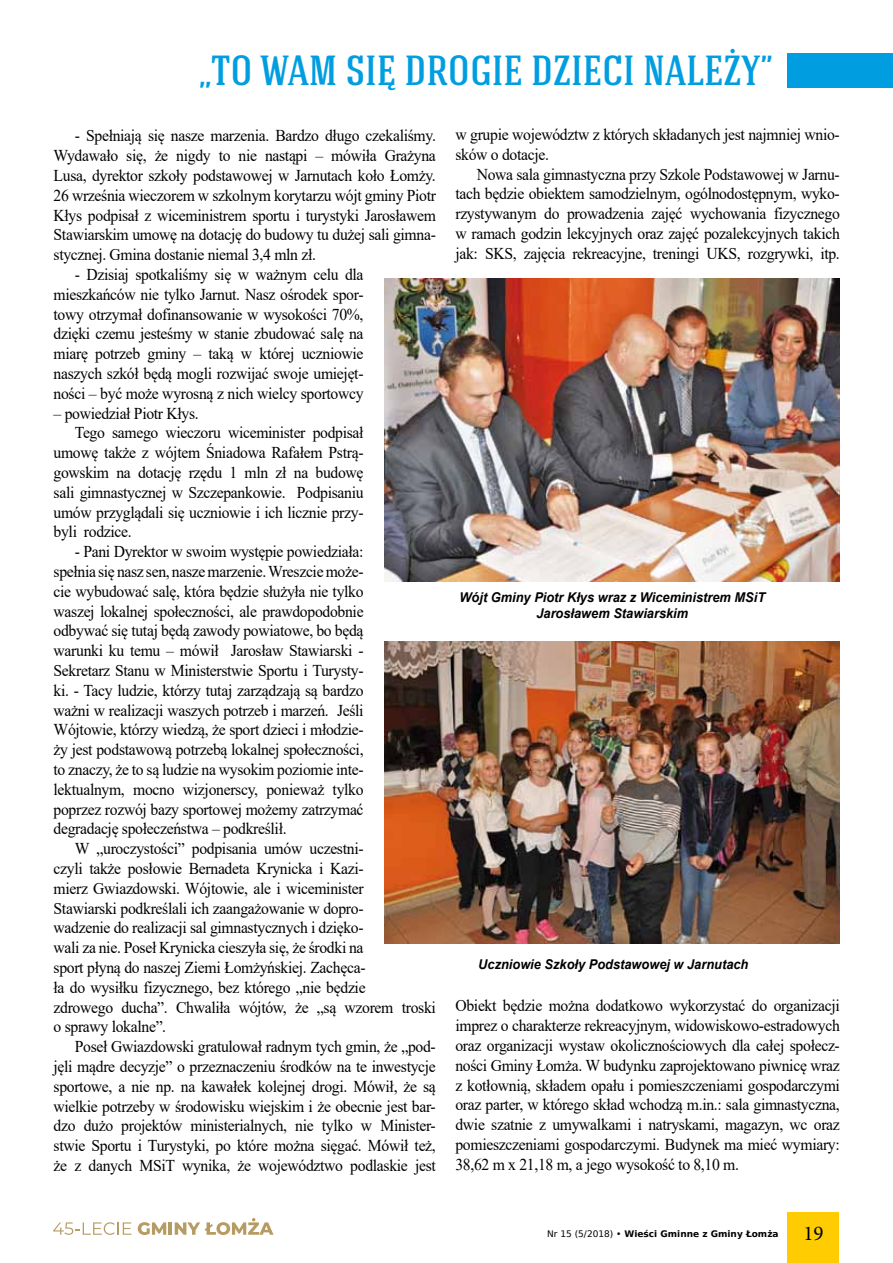
<style>
.page{position:relative;width:893px;height:1263px;background:#fff}
.page>*{position:absolute;margin:0;border:0;box-sizing:border-box;transform-origin:0 0}
.t1{font:500 42px "Hagin Caps";color:#009ee0}
.t2{font:21px "Minion Pro";color:#000}
.t3{font:16.5px/19.8px "Times New Roman";letter-spacing:-.02em;color:#000;text-align:justify;scale:.95 1}
.t4{font:italic 700 13.5px/16.2px "Arial";color:#000;text-align:center;scale:.95 1}
.t5{font:700 9px "DejaVu Sans";color:#000}
.s1{font-weight:400}
</style>
<div class="page">
<div style="left:788px;top:1212px;width:51px;height:51px;background:#fecc00"></div>
<svg style="left:53px;top:1222px;width:78px;height:13px"></svg>
<svg style="left:138px;top:1218px;width:136px;height:17px"></svg>
<div style="left:788px;top:53px;width:105px;height:34px;background:#009ee0"></div>
<img style="left:385px;top:641px;width:455px;height:302px">
<img style="left:385px;top:279px;width:455px;height:302px">
<h1 class="t1" style="left:199px;top:43px;width:574px">„TO WAM SIĘ DROGIE DZIECI NALEŻY”</h1>
<p class="t3" style="left:54px;top:125px;width:404px;text-indent:21px">- Spełniają się nasze marzenia. Bardzo długo czekaliśmy.<br>Wydawało się, że nigdy to nie nastąpi – mówiła Grażyna Lusa, dyrektor szkoły podstawowej w Jarnutach koło Łomży.<br>26 września wieczorem w szkolnym korytarzu wójt gminy Piotr Kłys podpisał z wiceministrem sportu i turystyki Jarosławem Stawiarskim umowę na dotację do budowy tu dużej sali gimna&shy;stycznej. Gmina dostanie niemal 3,4 mln zł.</p>
<p class="t3" style="left:54px;top:264px;width:328px;text-indent:21px">- Dzisiaj spotkaliśmy się w ważnym celu dla mieszkańców nie tylko Jarnut. Nasz ośrodek spor&shy;towy otrzymał dofinansowanie w wysokości 70%, dzięki czemu jesteśmy w stanie zbudować salę na miarę potrzeb gminy – taką w której uczniowie naszych szkół będą mogli rozwijać swoje umiejęt&shy;ności – być może wyrosną z nich wielcy sportowcy</p>
<p class="t3" style="left:54px;top:403px;width:154px">– powiedział Piotr Kłys.</p>
<p class="t3" style="left:75px;top:422px;width:305px">Tego samego wieczoru wiceminister podpisał</p>
<p class="t3" style="left:54px;top:442px;width:328px">umowę także z wójtem Śniadowa Rafałem Pstrą-</p>
<p class="t3" style="left:54px;top:462px;width:328px">gowskim na dotację rzędu 1 mln zł na budowę</p>
<p class="t3" style="left:54px;top:482px;width:328px">sali gimnastycznej w Szczepankowie. Podpisaniu</p>
<p class="t3" style="left:54px;top:502px;width:328px">umów przyglądali się uczniowie i ich licznie przy-</p>
<p class="t3" style="left:54px;top:521px;width:84px">byli rodzice.</p>
<p class="t3" style="left:54px;top:541px;width:328px;text-indent:21px">- Pani Dyrektor w swoim występie powiedziała: spełnia się nasz sen, nasze marzenie. Wreszcie może&shy;cie wybudować salę, która będzie służyła nie tylko waszej lokalnej społeczności, ale prawdopodobnie odbywać się tutaj będą zawody powiatowe, bo będą warunki ku temu – mówił Jarosław Stawiarski - Sekretarz Stanu w Ministerstwie Sportu i Turysty&shy;ki. - Tacy ludzie, którzy tutaj zarządzają są bardzo ważni w realizacji waszych potrzeb i marzeń. Jeśli Wójtowie, którzy wiedzą, że sport dzieci i młodzie&shy;ży jest podstawową potrzebą lokalnej społeczności, to znaczy, że to są ludzie na wysokim poziomie inte&shy;lektualnym, mocno wizjonerscy, ponieważ tylko poprzez rozwój bazy sportowej możemy zatrzymać degradację społeczeństwa – podkreślił.</p>
<p class="t3" style="left:54px;top:838px;width:404px;text-align:left;text-indent:21px">W „uroczystości” podpisania umów uczestni-<br>czyli także posłowie Bernadeta Krynicka i Kazi-<br>mierz Gwiazdowski. Wójtowie, ale i wiceminister<br>Stawiarski podkreślali ich zaangażowanie w dopro-<br>wadzenie do realizacji sal gimnastycznych i dzięko-<br>wali za nie. Poseł Krynicka cieszyła się, że środki na<br>sport płyną do naszej Ziemi Łomżyńskiej. Zachęca-<br>ła do wysiłku fizycznego, bez którego „nie będzie<br>zdrowego ducha”. Chwaliła wójtów, że „są wzorem troski o sprawy lokalne”.</p>
<p class="t3" style="left:54px;top:1036px;width:404px;text-indent:21px">Poseł Gwiazdowski gratulował radnym tych gmin, że „pod&shy;jęli mądre decyzje” o przeznaczeniu środków na te inwestycje sportowe, a nie np. na kawałek kolejnej drogi. Mówił, że są wielkie potrzeby w środowisku wiejskim i że obecnie jest bar&shy;dzo dużo projektów ministerialnych, nie tylko w Minister&shy;stwie Sportu i Turystyki, po które można sięgać. Mówił też, że z danych MSiT wynika, że województwo podlaskie jest</p>
<p class="t3" style="left:455px;top:124px;width:406px">w grupie województw z których składanych jest najmniej wnio&shy;sków o dotacje.</p>
<p class="t3" style="left:455px;top:164px;width:406px;text-indent:21px">Nowa sala gimnastyczna przy Szkole Podstawowej w Jarnu&shy;tach będzie obiektem samodzielnym, ogólnodostępnym, wyko&shy;rzystywanym do prowadzenia zajęć wychowania fizycznego w ramach godzin lekcyjnych oraz zajęć pozalekcyjnych takich jak: SKS, zajęcia rekreacyjne, treningi UKS, rozgrywki, itp.</p>
<p class="t4" style="left:459px;top:590px;width:323px">Wójt Gminy Piotr Kłys wraz z Wiceministrem MSiT<br>Jarosławem Stawiarskim</p>
<p class="t4" style="left:478px;top:956px;width:286px">Uczniowie Szkoły Podstawowej w Jarnutach</p>
<p class="t3" style="left:455px;top:995px;width:406px">Obiekt będzie można dodatkowo wykorzystać do organizacji imprez o charakterze rekreacyjnym, widowiskowo-estradowych oraz organizacji wystaw okolicznościowych dla całej społecz&shy;ności Gminy Łomża. W budynku zaprojektowano piwnicę wraz z kotłownią, składem opału i pomieszczeniami gospodarczymi oraz parter, w którego skład wchodzą m.in.: sala gimnastyczna, dwie szatnie z umywalkami i natryskami, magazyn, wc oraz pomieszczeniami gospodarczymi. Budynek ma mieć wymiary:<br>38,62 m x 21,18 m, a jego wysokość to 8,10 m.</p>
<p class="t5" style="left:547px;top:1226px;width:233px"><span class="s1">Nr 15 (5/2018) •</span> Wieści Gminne z Gminy Łomża</p>
<p class="t2" style="left:803px;top:1219px;width:22px">19</p>
</div>
